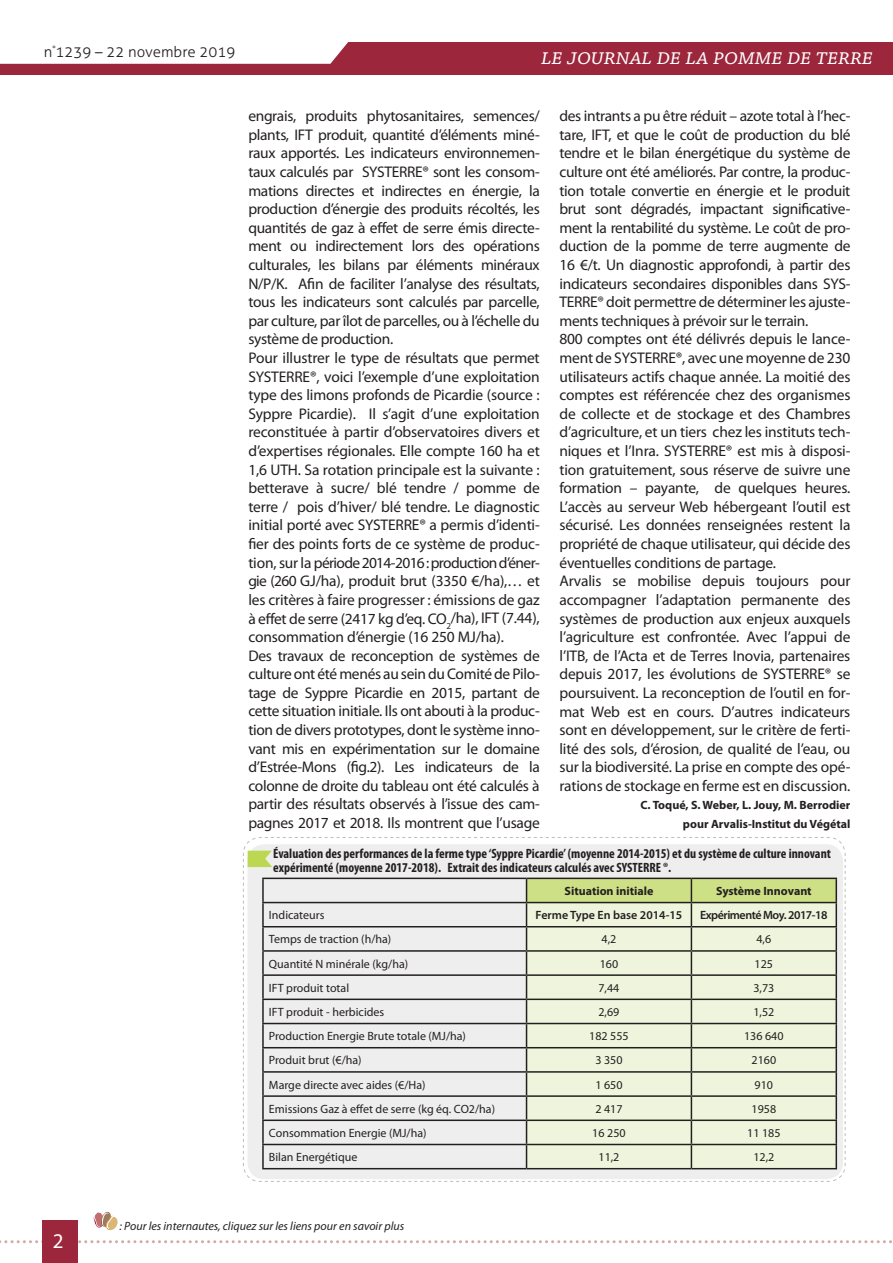
<style>
.page{position:relative;width:893px;height:1263px;background:#fff}
.page>*{position:absolute;margin:0;border:0;box-sizing:border-box;transform-origin:0 0}
.t1{font:italic 23.55px "Chaparral Pro";color:#fff}
.t2{font:21px "Myriad Pro";color:#fff}
.t3{font:15.45px/18.6px "Myriad Pro";letter-spacing:-.02em;color:#231f20}
.t4{font:300 15px "Aller";color:#231f20}
.t5{font:700 condensed 13.5px/13.5px "Myriad Pro";color:#231f20}
.t6{font:12px "Myriad Pro";color:#231f20}
.t7{font:700 12px/18.6px "Myriad Pro";color:#231f20;text-align:right}
.t8{font:italic 12px "Myriad Pro";color:#231f20}
.t9{font:600 12px "Myriad Pro";color:#231f20}
.t10{font:600 12px "Myriad Pro";letter-spacing:-.04em;color:#231f20}
</style>
<div class="page">
<svg style="left:0;top:1240px;width:892px;height:3px"></svg>
<div style="left:43px;top:1220px;width:35px;height:43px;background:#9c273d"></div>
<div style="left:0;top:42px;width:893px;height:33px;background:#9c273d"></div>
<svg style="left:0;top:42px;width:348px;height:22px;background:#fbf7f8"></svg>
<svg style="left:94px;top:1212px;width:24px;height:18px"></svg>
<svg style="left:243px;top:837px;width:603px;height:345px;background:#e2e5d9"></svg>
<hr style="left:262px;top:1168px;width:264px;height:1px;background:#231f20">
<hr style="left:526px;top:1168px;width:165px;height:1px;background:#231f20">
<hr style="left:691px;top:1168px;width:146px;height:1px;background:#231f20">
<p class="t4" style="left:44px;top:43px;width:193px">n<sup>°</sup>1239 – 22 novembre 2019</p>
<h1 class="t1" style="left:541px;top:43px;width:333px">le journal de la pomme de terre</h1>
<p class="t3" style="left:248px;top:106px;width:293px">engrais, produits phytosanitaires, semences/ plants, IFT produit, quantité d’éléments miné&shy;raux apportés. Les indicateurs environnemen&shy;taux calculés par SYSTERRE® sont les consom&shy;mations directes et indirectes en énergie, la production d’énergie des produits récoltés, les quantités de gaz à effet de serre émis directe&shy;ment ou indirectement lors des opérations culturales, les bilans par éléments minéraux N/P/K. Afin de faciliter l’analyse des résultats, tous les indicateurs sont calculés par parcelle, par culture, par îlot de parcelles, ou à l’échelle du système de production.<br>Pour illustrer le type de résultats que permet SYSTERRE®, voici l’exemple d’une exploitation type des limons profonds de Picardie (source :<br>Syppre Picardie). Il s’agit d’une exploitation reconstituée à partir d’observatoires divers et d’expertises régionales. Elle compte 160 ha et 1,6 UTH. Sa rotation principale est la suivante : betterave à sucre/ blé tendre / pomme de terre / pois d’hiver/ blé tendre. Le diagnostic initial porté avec SYSTERRE® a permis d’identi&shy;fier des points forts de ce système de produc&shy;tion, sur la période 2014-2016 : production d’éner&shy;gie (260 GJ/ha), produit brut (3350 €/ha),… et les critères à faire progresser : émissions de gaz à effet de serre (2417 kg d’eq. CO<sub>2</sub>/ha), IFT (7.44), consommation d’énergie (16 250 MJ/ha).<br>Des travaux de reconception de systèmes de culture ont été menés au sein du Comité de Pilo&shy;tage de Syppre Picardie en 2015, partant de cette situation initiale. Ils ont abouti à la produc&shy;tion de divers prototypes, dont le système inno&shy;vant mis en expérimentation sur le domaine d’Estrée-Mons (fig.2). Les indicateurs de la colonne de droite du tableau ont été calculés à partir des résultats observés à l’issue des cam&shy;pagnes 2017 et 2018. Ils montrent que l’usage</p>
<p class="t3" style="left:559px;top:106px;width:293px">des intrants a pu être réduit – azote total à l’hec&shy;tare, IFT, et que le coût de production du blé tendre et le bilan énergétique du système de culture ont été améliorés. Par contre, la produc&shy;tion totale convertie en énergie et le produit brut sont dégradés, impactant significative&shy;ment la rentabilité du système. Le coût de pro&shy;duction de la pomme de terre augmente de 16 €/t. Un diagnostic approfondi, à partir des indicateurs secondaires disponibles dans SYS-TERRE® doit permettre de déterminer les ajuste&shy;ments techniques à prévoir sur le terrain.<br>800 comptes ont été délivrés depuis le lance&shy;ment de SYSTERRE®, avec une moyenne de 230 utilisateurs actifs chaque année. La moitié des comptes est référencée chez des organismes de collecte et de stockage et des Chambres d’agriculture, et un tiers chez les instituts tech&shy;niques et l’Inra. SYSTERRE® est mis à disposi&shy;tion gratuitement, sous réserve de suivre une formation – payante, de quelques heures.<br>L’accès au serveur Web hébergeant l’outil est sécurisé. Les données renseignées restent la propriété de chaque utilisateur, qui décide des éventuelles conditions de partage.<br>Arvalis se mobilise depuis toujours pour accompagner l’adaptation permanente des systèmes de production aux enjeux auxquels l’agriculture est confrontée. Avec l’appui de l’ITB, de l’Acta et de Terres Inovia, partenaires depuis 2017, les évolutions de SYSTERRE® se poursuivent. La reconception de l’outil en for&shy;mat Web est en cours. D’autres indicateurs sont en développement, sur le critère de ferti&shy;lité des sols, d’érosion, de qualité de l’eau, ou sur la biodiversité. La prise en compte des opé&shy;rations de stockage en ferme est en discussion.</p>
<p class="t7" style="left:640px;top:796px;width:211px">C. Toqué, S. Weber, L. Jouy, M. Berrodier pour Arvalis-Institut du Végétal</p>
<p class="t5" style="left:273px;top:847px;width:559px">Évaluation des performances de la ferme type ‘Syppre Picardie’ (moyenne 2014-2015) et du système de culture innovant expérimenté (moyenne 2017-2018). Extrait des indicateurs calculés avec SYSTERRE ®.</p>
<p class="t7" style="left:565px;top:881px;width:90px">Situation initiale</p>
<p class="t7" style="left:716px;top:881px;width:97px">Système Innovant</p>
<p class="t6" style="left:269px;top:908px;width:57px">Indicateurs</p>
<p class="t9" style="left:536px;top:907px;width:148px">Ferme Type En base 2014-15</p>
<p class="t10" style="left:700px;top:907px;width:129px">Expérimenté Moy. 2017-18</p>
<p class="t6" style="left:269px;top:932px;width:124px">Temps de traction (h/ha)</p>
<p class="t6" style="left:602px;top:932px;width:16px">4,2</p>
<p class="t6" style="left:756px;top:932px;width:16px">4,6</p>
<p class="t6" style="left:269px;top:956px;width:141px">Quantité N minérale (kg/ha)</p>
<p class="t6" style="left:600px;top:956px;width:20px">160</p>
<p class="t6" style="left:755px;top:956px;width:20px">125</p>
<p class="t6" style="left:269px;top:980px;width:82px">IFT produit total</p>
<p class="t6" style="left:598px;top:980px;width:22px">7,44</p>
<p class="t6" style="left:753px;top:980px;width:22px">3,73</p>
<p class="t6" style="left:269px;top:1004px;width:117px">IFT produit - herbicides</p>
<p class="t6" style="left:598px;top:1004px;width:22px">2,69</p>
<p class="t6" style="left:753px;top:1004px;width:22px">1,52</p>
<p class="t6" style="left:269px;top:1029px;width:199px">Production Energie Brute totale (MJ/ha)</p>
<p class="t6" style="left:589px;top:1029px;width:41px">182 555</p>
<p class="t6" style="left:744px;top:1029px;width:41px">136 640</p>
<p class="t6" style="left:269px;top:1053px;width:94px">Produit brut (€/ha)</p>
<p class="t6" style="left:595px;top:1053px;width:29px">3 350</p>
<p class="t6" style="left:751px;top:1053px;width:26px">2160</p>
<p class="t6" style="left:269px;top:1077px;width:158px">Marge directe avec aides (€/Ha)</p>
<p class="t6" style="left:595px;top:1077px;width:29px">1 650</p>
<p class="t6" style="left:755px;top:1077px;width:20px">910</p>
<p class="t6" style="left:269px;top:1101px;width:228px">Emissions Gaz à effet de serre (kg éq. CO2/ha)</p>
<p class="t6" style="left:595px;top:1101px;width:29px">2 417</p>
<p class="t6" style="left:751px;top:1101px;width:26px">1958</p>
<p class="t6" style="left:269px;top:1125px;width:159px">Consommation Energie (MJ/ha)</p>
<p class="t6" style="left:592px;top:1125px;width:35px">16 250</p>
<p class="t6" style="left:747px;top:1125px;width:35px">11 185</p>
<p class="t6" style="left:269px;top:1150px;width:90px">Bilan Energétique</p>
<p class="t6" style="left:598px;top:1150px;width:22px">11,2</p>
<p class="t6" style="left:753px;top:1150px;width:22px">12,2</p>
<h2 class="t2" style="left:53px;top:1228px;width:12px">2</h2>
<p class="t8" style="left:120px;top:1218px;width:286px">: Pour les internautes, cliquez sur les liens pour en savoir plus</p>
</div>
